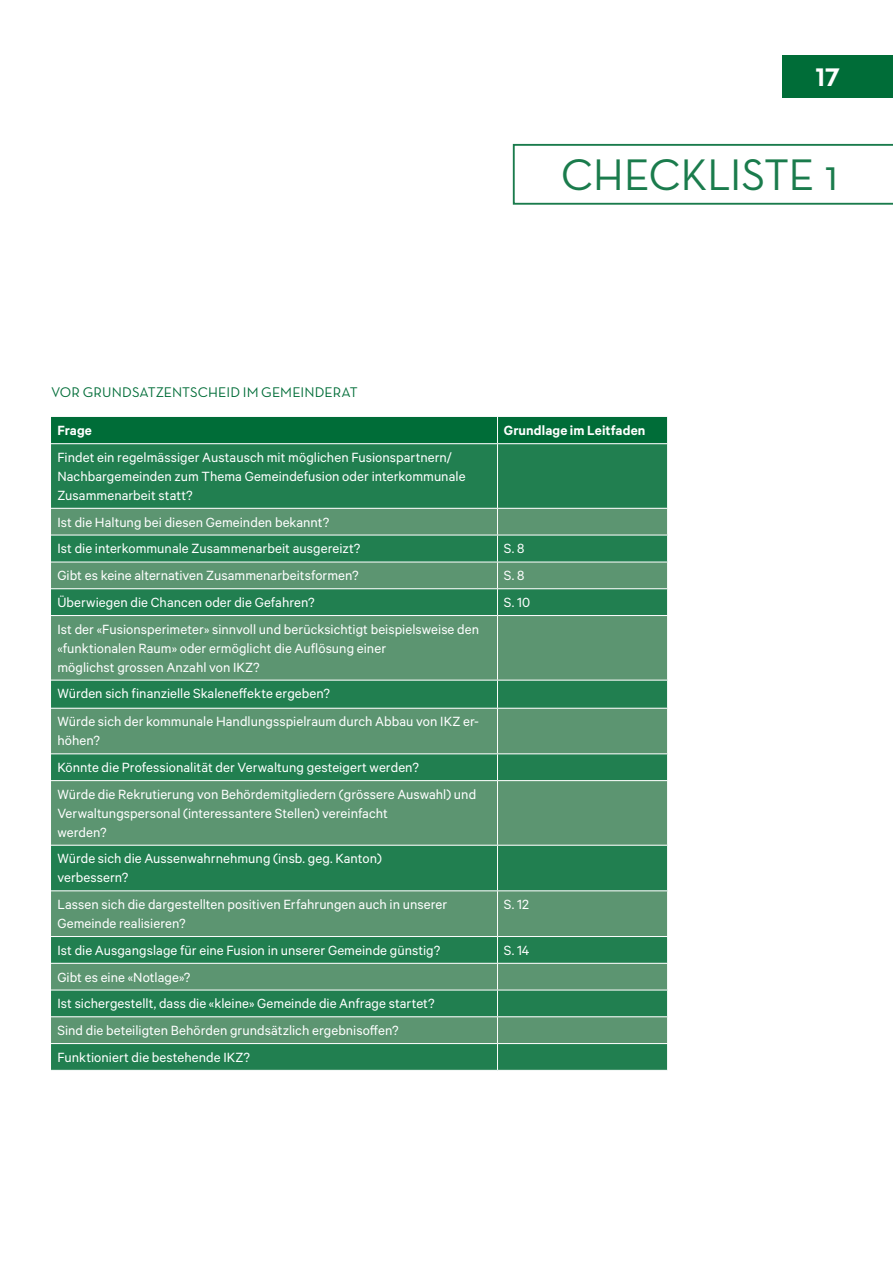
<style>
.page{position:relative;width:893px;height:1263px;background:#fff}
.page>*{position:absolute;margin:0;border:0;box-sizing:border-box;transform-origin:0 0}
.t1{font:45px "Neutra Text";letter-spacing:-.015em;color:#006d38}
.t2{font:25.8px "Neutra Text Bold Alt";color:#fff}
.t3{font:15px/18.9px "Calibre";letter-spacing:.005em;color:#fff}
.t4{font:600 15px "Calibre";letter-spacing:.005em;color:#fff}
.t5{font:14.25px "Neutra Text";letter-spacing:.005em;color:#006d38}
</style>
<div class="page">
<svg style="left:513px;top:144px;width:380px;height:61px"></svg>
<div style="left:51px;top:444px;width:616px;height:626px;background:#217f50"></div>
<svg style="left:51px;top:509px;width:616px;height:534px;background:#468d65"></svg>
<div style="left:51px;top:417px;width:617px;height:26px;background:#006d38"></div>
<hr style="left:497px;top:444px;width:1px;height:64px;background:#fff">
<hr style="left:51px;top:508px;width:446px;height:1px;background:#fff">
<hr style="left:497px;top:508px;width:171px;height:1px;background:#fff">
<hr style="left:51px;top:535px;width:446px;height:1px;background:#fff">
<hr style="left:497px;top:535px;width:171px;height:1px;background:#fff">
<hr style="left:51px;top:562px;width:446px;height:1px;background:#fff">
<hr style="left:497px;top:562px;width:171px;height:1px;background:#fff">
<hr style="left:51px;top:588px;width:446px;height:1px;background:#fff">
<hr style="left:497px;top:588px;width:171px;height:1px;background:#fff">
<svg style="left:497px;top:509px;width:1px;height:106px"></svg>
<svg style="left:667px;top:509px;width:1px;height:106px"></svg>
<hr style="left:51px;top:615px;width:446px;height:1px;background:#fff">
<hr style="left:497px;top:615px;width:171px;height:1px;background:#fff">
<hr style="left:497px;top:616px;width:1px;height:64px;background:#fff">
<hr style="left:51px;top:680px;width:446px;height:1px;background:#fff">
<hr style="left:497px;top:680px;width:171px;height:1px;background:#fff">
<svg style="left:497px;top:680px;width:1px;height:28px"></svg>
<svg style="left:667px;top:680px;width:1px;height:28px"></svg>
<hr style="left:51px;top:708px;width:446px;height:1px;background:#fff">
<hr style="left:497px;top:708px;width:171px;height:1px;background:#fff">
<hr style="left:497px;top:708px;width:1px;height:45px;background:#fff">
<hr style="left:51px;top:753px;width:446px;height:1px;background:#fff">
<hr style="left:497px;top:753px;width:171px;height:1px;background:#fff">
<svg style="left:497px;top:754px;width:1px;height:26px"></svg>
<svg style="left:667px;top:754px;width:1px;height:26px"></svg>
<hr style="left:51px;top:780px;width:446px;height:1px;background:#fff">
<hr style="left:497px;top:780px;width:171px;height:1px;background:#fff">
<hr style="left:497px;top:781px;width:1px;height:64px;background:#fff">
<hr style="left:51px;top:845px;width:446px;height:1px;background:#fff">
<hr style="left:497px;top:845px;width:171px;height:1px;background:#fff">
<hr style="left:497px;top:845px;width:1px;height:45px;background:#fff">
<hr style="left:51px;top:890px;width:446px;height:1px;background:#fff">
<hr style="left:497px;top:890px;width:171px;height:1px;background:#fff">
<hr style="left:497px;top:891px;width:1px;height:45px;background:#fff">
<hr style="left:51px;top:936px;width:446px;height:1px;background:#fff">
<hr style="left:497px;top:936px;width:171px;height:1px;background:#fff">
<hr style="left:51px;top:963px;width:446px;height:1px;background:#fff">
<hr style="left:497px;top:963px;width:171px;height:1px;background:#fff">
<hr style="left:51px;top:990px;width:446px;height:1px;background:#fff">
<hr style="left:497px;top:990px;width:171px;height:1px;background:#fff">
<hr style="left:51px;top:1016px;width:446px;height:1px;background:#fff">
<hr style="left:497px;top:1016px;width:171px;height:1px;background:#fff">
<hr style="left:51px;top:1043px;width:446px;height:1px;background:#fff">
<hr style="left:497px;top:1043px;width:171px;height:1px;background:#fff">
<svg style="left:497px;top:937px;width:1px;height:133px"></svg>
<svg style="left:667px;top:937px;width:1px;height:133px"></svg>
<div style="left:782px;top:55px;width:111px;height:43px;background:#006d38"></div>
<h2 class="t2" style="left:815px;top:61px;width:26px">17</h2>
<p class="t5" style="left:51px;top:384px;width:308px">VOR GRUNDSATZENTSCHEID IM GEMEINDERAT</p>
<h1 class="t1" style="left:561px;top:147px;width:279px">CHECKLISTE 1</h1>
<p class="t4" style="left:57px;top:422px;width:36px">Frage</p>
<p class="t4" style="left:504px;top:422px;width:143px">Grundlage im Leitfaden</p>
<p class="t3" style="left:57px;top:447px;width:410px">Findet ein regelmässiger Austausch mit möglichen Fusionspartnern/<br>Nachbargemeinden zum Thema Gemeindefusion oder interkommunale<br>Zusammenarbeit statt?</p>
<p class="t3" style="left:57px;top:508px;width:305px;line-height:26.7px">Ist die Haltung bei diesen Gemeinden bekannt?<br>Ist die interkommunale Zusammenarbeit ausgereizt?</p>
<p class="t3" style="left:504px;top:539px;width:22px">S. 8</p>
<p class="t3" style="left:57px;top:566px;width:303px">Gibt es keine alternativen Zusammenarbeitsformen?</p>
<p class="t3" style="left:504px;top:566px;width:22px">S. 8</p>
<p class="t3" style="left:57px;top:592px;width:259px">Überwiegen die Chancen oder die Gefahren?</p>
<p class="t3" style="left:504px;top:592px;width:28px">S. 10</p>
<p class="t3" style="left:57px;top:619px;width:423px">Ist der «Fusionsperimeter» sinnvoll und berücksichtigt beispielsweise den «funktionalen Raum» oder ermöglicht die Auflösung einer<br>möglichst grossen Anzahl von IKZ?</p>
<p class="t3" style="left:57px;top:679px;width:423px;line-height:28px">Würden sich finanzielle Skaleneffekte ergeben?<br>Würde sich der kommunale Handlungsspielraum durch Abbau von IKZ er-</p>
<p class="t3" style="left:57px;top:727px;width:420px;line-height:26.7px">höhen?<br>Könnte die Professionalität der Verwaltung gesteigert werden?<br>Würde die Rekrutierung von Behördemitgliedern (grössere Auswahl) und</p>
<p class="t3" style="left:57px;top:803px;width:332px">Verwaltungspersonal (interessantere Stellen) vereinfacht werden?</p>
<p class="t3" style="left:57px;top:849px;width:326px">Würde sich die Aussenwahrnehmung (insb. geg. Kanton) verbessern?</p>
<p class="t3" style="left:57px;top:894px;width:391px">Lassen sich die dargestellten positiven Erfahrungen auch in unserer<br>Gemeinde realisieren?</p>
<p class="t3" style="left:504px;top:894px;width:26px">S. 12</p>
<p class="t3" style="left:57px;top:940px;width:384px">Ist die Ausgangslage für eine Fusion in unserer Gemeinde günstig?</p>
<p class="t3" style="left:504px;top:940px;width:27px">S. 14</p>
<p class="t3" style="left:57px;top:963px;width:379px;line-height:26.7px">Gibt es eine «Notlage»?<br>Ist sichergestellt, dass die «kleine» Gemeinde die Anfrage startet?<br>Sind die beteiligten Behörden grundsätzlich ergebnisoffen?<br>Funktioniert die bestehende IKZ?</p>
</div>
